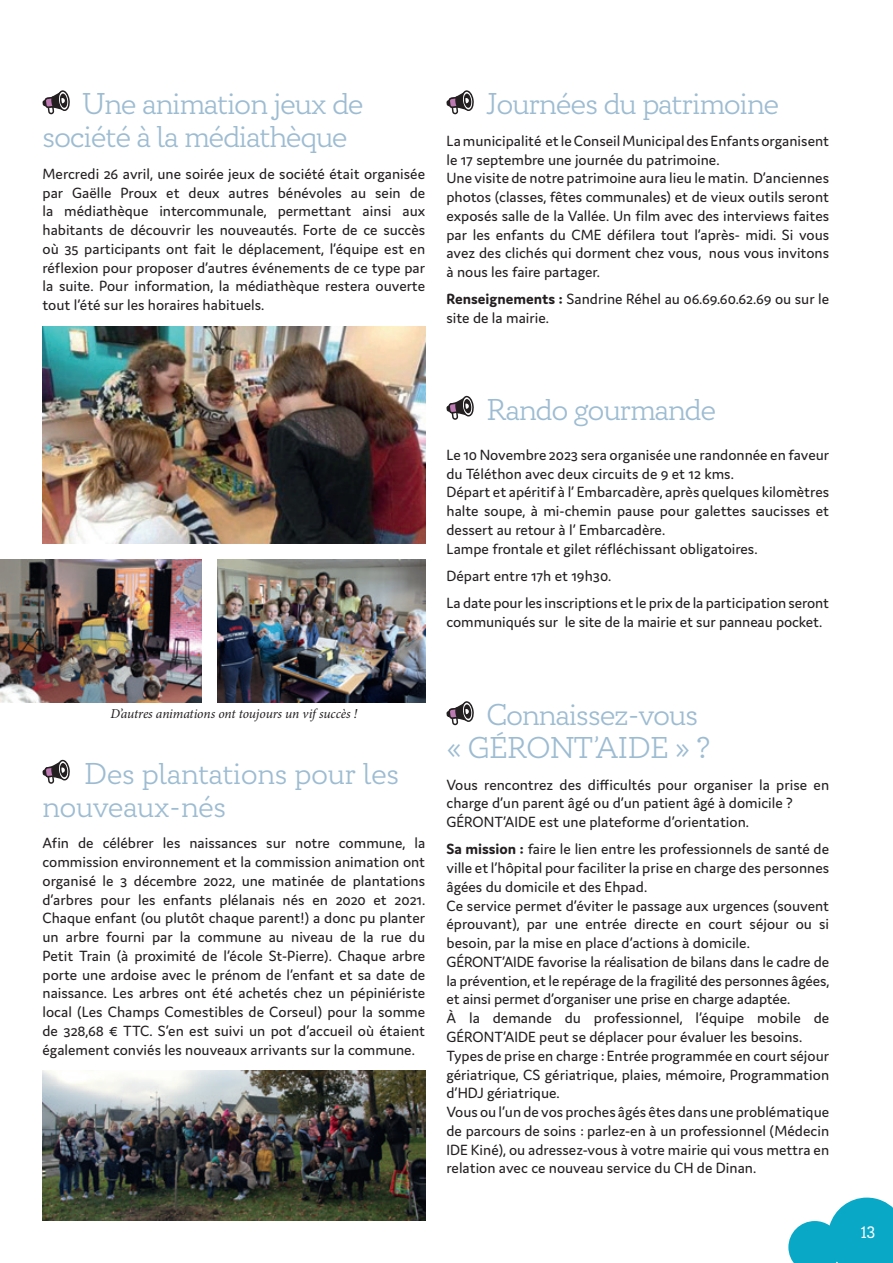
<style>
.page{position:relative;width:893px;height:1263px;background:#fff}
.page>*{position:absolute;margin:0;border:0;box-sizing:border-box;transform-origin:0 0}
.t1{font:300 30px/33px "Circe Slab A";letter-spacing:-.02em;color:#9dbcd2}
.t2{font:300 30px/33px "Circe Slab A";color:#9dbcd2}
.t3{font:16.5px "Circe Slab A";color:#fff}
.t4{font:15.75px/18.8px "Domus";color:#231f20;text-align:justify}
.t5{font:italic 13.5px "Minion Pro";letter-spacing:-.01em;color:#231f20}
.s1{font-weight:700}
</style>
<div class="page">
<svg style="left:42px;top:90px;width:28px;height:24px"></svg>
<img style="left:0;top:559px;width:202px;height:144px">
<img style="left:218px;top:559px;width:207px;height:144px">
<img style="left:43px;top:326px;width:382px;height:217px">
<svg style="left:42px;top:759px;width:28px;height:25px"></svg>
<img style="left:43px;top:1070px;width:382px;height:150px">
<svg style="left:446px;top:90px;width:28px;height:24px"></svg>
<svg style="left:446px;top:395px;width:28px;height:25px"></svg>
<svg style="left:446px;top:701px;width:28px;height:24px"></svg>
<svg style="left:788px;top:1197px;width:105px;height:66px"></svg>
<p class="t1" style="left:43px;top:89px;width:322px;text-indent:40px">Une animation jeux de société à la médiathèque</p>
<p class="t4" style="left:43px;top:164px;width:384px">Mercredi 26 avril, une soirée jeux de société était organisée par Gaëlle Proux et deux autres bénévoles au sein de la médiathèque intercommunale, permettant ainsi aux habitants de découvrir les nouveautés. Forte de ce succès où 35 participants ont fait le déplacement, l’équipe est en réflexion pour proposer d’autres événements de ce type par la suite. Pour information, la médiathèque restera ouverte tout l’été sur les horaires habituels.</p>
<p class="t1" style="left:486px;top:89px;width:294px">Journées du patrimoine</p>
<p class="t4" style="left:446px;top:131px;width:384px">La municipalité et le Conseil Municipal des Enfants organisent le 17 septembre une journée du patrimoine.</p>
<p class="t4" style="left:446px;top:169px;width:384px">Une visite de notre patrimoine aura lieu le matin. D’anciennes photos (classes, fêtes communales) et de vieux outils seront exposés salle de la Vallée. Un film avec des interviews faites par les enfants du CME défilera tout l’après- midi. Si vous avez des clichés qui dorment chez vous, nous vous invitons à nous les faire partager.</p>
<p class="t4" style="left:446px;top:290px;width:384px"><span class="s1">Renseignements :</span> Sandrine Réhel au 06.69.60.62.69 ou sur le site de la mairie.</p>
<p class="t1" style="left:486px;top:394px;width:231px">Rando gourmande</p>
<p class="t4" style="left:446px;top:445px;width:384px">Le 10 Novembre 2023 sera organisée une randonnée en faveur du Téléthon avec deux circuits de 9 et 12 kms.</p>
<p class="t4" style="left:446px;top:483px;width:384px">Départ et apéritif à l’ Embarcadère, après quelques kilomètres halte soupe, à mi-chemin pause pour galettes saucisses et dessert au retour à l’ Embarcadère.</p>
<p class="t4" style="left:446px;top:539px;width:313px">Lampe frontale et gilet réfléchissant obligatoires.</p>
<p class="t4" style="left:446px;top:566px;width:166px">Départ entre 17h et 19h30.</p>
<p class="t4" style="left:446px;top:593px;width:384px">La date pour les inscriptions et le prix de la participation seront communiqués sur le site de la mairie et sur panneau pocket.</p>
<p class="t5" style="left:111px;top:704px;width:248px">D’autres animations ont toujours un vif succès !</p>
<p class="t2" style="left:43px;top:758px;width:358px;text-indent:42px">Des plantations pour les nouveaux-nés</p>
<p class="t4" style="left:43px;top:834px;width:384px">Afin de célébrer les naissances sur notre commune, la commission environnement et la commission animation ont organisé le 3 décembre 2022, une matinée de plantations d’arbres pour les enfants plélanais nés en 2020 et 2021.<br>Chaque enfant (ou plutôt chaque parent!) a donc pu planter un arbre fourni par la commune au niveau de la rue du Petit Train (à proximité de l’école St-Pierre). Chaque arbre porte une ardoise avec le prénom de l’enfant et sa date de naissance. Les arbres ont été achetés chez un pépiniériste local (Les Champs Comestibles de Corseul) pour la somme de 328,68 € TTC. S’en est suivi un pot d’accueil où étaient également conviés les nouveaux arrivants sur la commune.</p>
<p class="t1" style="left:446px;top:700px;width:265px;text-indent:40px">Connaissez-vous « GÉRONT’AIDE » ?</p>
<p class="t4" style="left:446px;top:775px;width:384px">Vous rencontrez des difficultés pour organiser la prise en charge d’un parent âgé ou d’un patient âgé à domicile ?</p>
<p class="t4" style="left:446px;top:812px;width:304px">GÉRONT’AIDE est une plateforme d’orientation.</p>
<p class="t4" style="left:446px;top:840px;width:384px"><span class="s1">Sa mission :</span> faire le lien entre les professionnels de santé de ville et l’hôpital pour faciliter la prise en charge des personnes âgées du domicile et des Ehpad.</p>
<p class="t4" style="left:446px;top:896px;width:384px">Ce service permet d’éviter le passage aux urgences (souvent éprouvant), par une entrée directe en court séjour ou si besoin, par la mise en place d’actions à domicile.</p>
<p class="t4" style="left:446px;top:952px;width:384px">GÉRONT’AIDE favorise la réalisation de bilans dans le cadre de la prévention, et le repérage de la fragilité des personnes âgées, et ainsi permet d’organiser une prise en charge adaptée.</p>
<p class="t4" style="left:446px;top:1008px;width:384px">À la demande du professionnel, l’équipe mobile de<br>GÉRONT’AIDE peut se déplacer pour évaluer les besoins.</p>
<p class="t4" style="left:446px;top:1046px;width:384px">Types de prise en charge : Entrée programmée en court séjour gériatrique, CS gériatrique, plaies, mémoire, Programmation d’HDJ gériatrique.</p>
<p class="t4" style="left:446px;top:1102px;width:384px">Vous ou l’un de vos proches âgés êtes dans une problématique de parcours de soins : parlez-en à un professionnel (Médecin IDE Kiné), ou adressez-vous à votre mairie qui vous mettra en relation avec ce nouveau service du CH de Dinan.</p>
<p class="t3" style="left:860px;top:1223px;width:17px">13</p>
</div>
